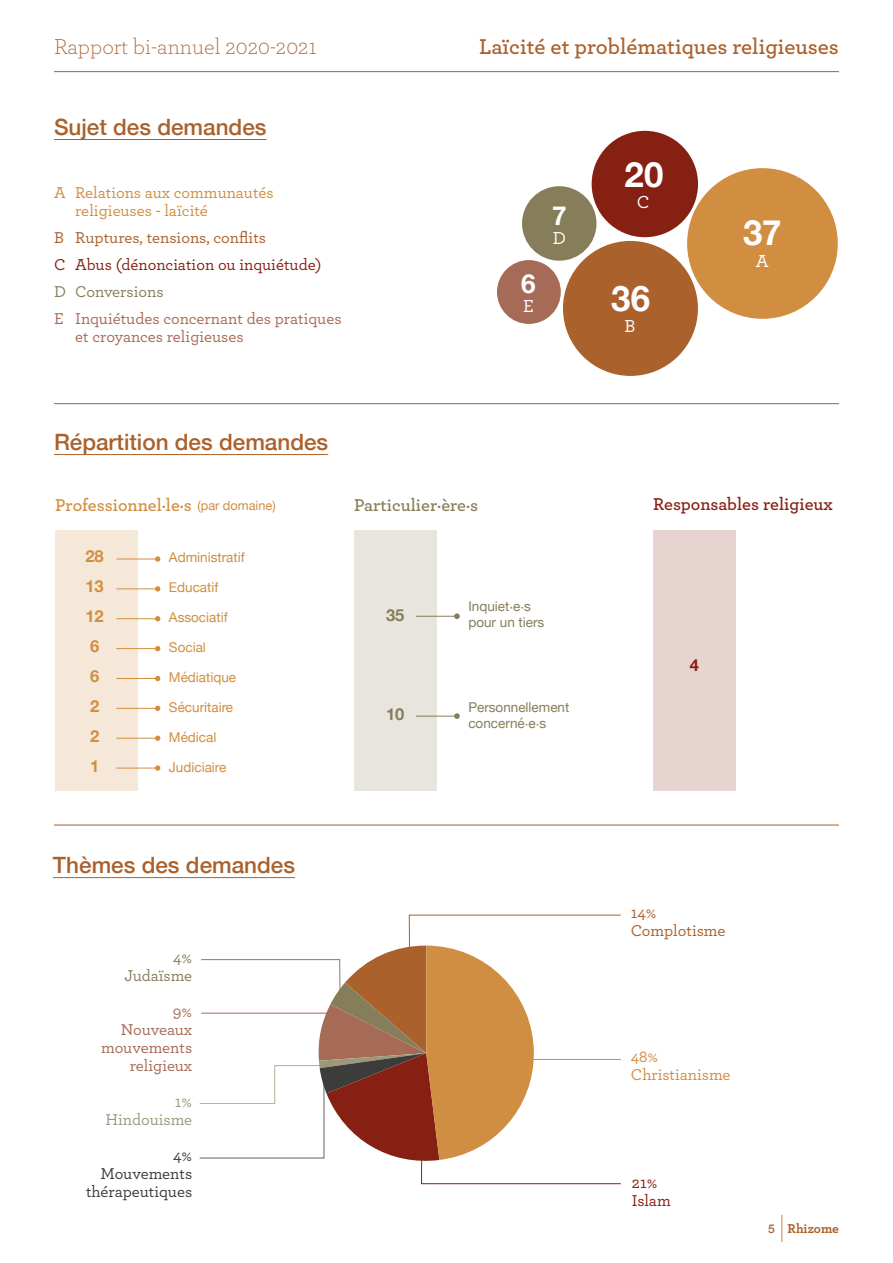
<style>
.page{position:relative;width:893px;height:1263px;background:#fff}
.page>*{position:absolute;margin:0;border:0;box-sizing:border-box;transform-origin:0 0}
.t1{font:700 35.25px "Helvetica Neue";color:#fff}
.t2{font:700 34.8px "Helvetica Neue";color:#fff}
.t3{font:700 26.1px "Helvetica Neue";color:#fff}
.t4{font:500 22.5px "Helvetica Neue";color:#aa612c}
.t5{font:600 22.5px "Archer Pro";color:#aa612c}
.t6{font:300 22.5px "Archer Pro";color:#aa612c}
.t7{font:500 18.3px "Archer Pro";color:#fff}
.t8{font:600 18px "Archer Pro";color:#d18e41}
.t9{font:600 18px "Archer Pro";color:#862012}
.t10{font:600 18px "Archer Pro";color:#867e5a}
.t11{font:500 16.5px/18px "Archer Pro";color:#a66b56;text-align:right}
.t12{font:500 16.5px/18px "Archer Pro";color:#d08e42}
.t13{font:500 16.5px/18px "Archer Pro";color:#aa612c}
.t14{font:500 16.5px/18px "Archer Pro";color:#862012}
.t15{font:500 16.5px/18px "Archer Pro";color:#3c3c3b;text-align:right}
.t16{font:500 16.5px/18px "Archer Pro";letter-spacing:-.005em;color:#867e5a;text-align:right}
.t17{font:500 16.5px/18px "Archer Pro";color:#9e987b;text-align:right}
.t18{font:700 16.5px/30px "Helvetica Neue";color:#d18e41}
.t19{font:700 16.5px "Helvetica Neue";color:#867e5a}
.t20{font:700 16.5px "Helvetica Neue";color:#862012}
.t21{font:13.5px "Helvetica Neue";color:#d18e41}
.t22{font:13.5px/16.2px "Helvetica Neue";color:#867e5a}
.t23{font:700 13.5px "Archer Pro";letter-spacing:-.005em;color:#aa612c}
.s1{font-family:"Helvetica Neue";font-weight:400;font-size:12.75px}
.s2{font-family:"Helvetica Neue";font-weight:500;font-size:12px}
</style>
<div class="page">
<hr style="left:54px;top:71px;width:785px;height:1px;background:#aa612c">
<hr style="left:53px;top:877px;width:242px;height:1px;background:#aa612c">
<svg style="left:199px;top:915px;width:422px;height:269px"></svg>
<hr style="left:54px;top:139px;width:213px;height:1px;background:#aa612c">
<hr style="left:201px;top:1013px;width:135px;height:1px;background:#a66b56">
<hr style="left:54px;top:454px;width:274px;height:1px;background:#aa612c">
<hr style="left:54px;top:403px;width:785px;height:1px;background:#aa612c">
<hr style="left:54px;top:825px;width:785px;height:1px;background:#aa612c">
<div style="left:55px;top:530px;width:83px;height:260px;background:#f5e8d9"></div>
<div style="left:653px;top:530px;width:83px;height:260px;background:#e7d3d0"></div>
<div style="left:354px;top:530px;width:83px;height:260px;background:#e7e5de"></div>
<hr style="left:116px;top:559px;width:42px;height:1px;background:#d18e41">
<svg style="left:155px;top:556px;width:5px;height:6px"></svg>
<hr style="left:116px;top:588px;width:42px;height:1px;background:#d18e41">
<svg style="left:155px;top:586px;width:5px;height:5px"></svg>
<hr style="left:116px;top:618px;width:42px;height:1px;background:#d18e41">
<svg style="left:155px;top:616px;width:5px;height:5px"></svg>
<hr style="left:116px;top:648px;width:42px;height:1px;background:#d18e41">
<svg style="left:155px;top:646px;width:5px;height:5px"></svg>
<hr style="left:116px;top:678px;width:42px;height:1px;background:#d18e41">
<svg style="left:155px;top:676px;width:5px;height:5px"></svg>
<hr style="left:116px;top:708px;width:42px;height:1px;background:#d18e41">
<svg style="left:155px;top:706px;width:5px;height:5px"></svg>
<hr style="left:116px;top:738px;width:42px;height:1px;background:#d18e41">
<svg style="left:155px;top:735px;width:5px;height:6px"></svg>
<hr style="left:116px;top:768px;width:42px;height:1px;background:#d18e41">
<svg style="left:155px;top:765px;width:5px;height:6px"></svg>
<hr style="left:416px;top:616px;width:41px;height:1px;background:#867e5a">
<svg style="left:454px;top:613px;width:6px;height:6px"></svg>
<hr style="left:416px;top:716px;width:41px;height:1px;background:#867e5a">
<svg style="left:454px;top:713px;width:6px;height:6px"></svg>
<div style="left:687px;top:168px;width:151px;height:151px;background:#d18e41;border-radius:50%"></div>
<div style="left:522px;top:186px;width:74px;height:75px;background:#867e5a;border-radius:50%"></div>
<div style="left:592px;top:131px;width:106px;height:106px;background:#862012;border-radius:50%"></div>
<div style="left:497px;top:260px;width:64px;height:64px;background:#a66b56;border-radius:50%"></div>
<div style="left:563px;top:241px;width:135px;height:135px;background:#ab612c;border-radius:50%"></div>
<svg style="left:782px;top:1215px;width:1px;height:27px"></svg>
<h3 class="t6" style="left:54px;top:32px;width:265px">Rapport bi-annuel 2020-2021</h3>
<h3 class="t5" style="left:479px;top:30px;width:361px">Laïcité et problématiques religieuses</h3>
<h3 class="t4" style="left:54px;top:109px;width:214px">Sujet des demandes</h3>
<p class="t12" style="left:75px;top:183px;width:200px;text-indent:-21px">A Relations aux communautés religieuses - laïcité</p>
<p class="t13" style="left:54px;top:228px;width:214px">B Ruptures, tensions, conflits</p>
<p class="t14" style="left:54px;top:255px;width:269px">C Abus (dénonciation ou inquiétude)</p>
<p class="t16" style="left:54px;top:282px;width:111px">D Conversions</p>
<p class="t11" style="left:75px;top:309px;width:268px;text-align:left;text-indent:-21px">E Inquiétudes concernant des pratiques et croyances religieuses</p>
<h3 class="t3" style="left:521px;top:263px;width:16px">6</h3>
<p class="t7" style="left:523px;top:292px;width:12px">E</p>
<h3 class="t3" style="left:552px;top:195px;width:16px">7</h3>
<p class="t7" style="left:553px;top:224px;width:15px">D</p>
<h2 class="t2" style="left:624px;top:147px;width:41px">20</h2>
<p class="t7" style="left:637px;top:189px;width:14px">C</p>
<h1 class="t1" style="left:611px;top:270px;width:41px">36</h1>
<p class="t7" style="left:625px;top:312px;width:13px">B</p>
<h2 class="t2" style="left:743px;top:206px;width:40px">37</h2>
<p class="t7" style="left:756px;top:247px;width:14px">A</p>
<h3 class="t4" style="left:54px;top:424px;width:276px">Répartition des demandes</h3>
<p class="t8" style="left:55px;top:491px;width:222px">Professionnel.le.s <span class="s1">(par domaine)</span></p>
<p class="t21" style="left:169px;top:548px;width:77px">Administratif</p>
<p class="t21" style="left:169px;top:578px;width:51px">Educatif</p>
<p class="t21" style="left:169px;top:608px;width:60px">Associatif</p>
<p class="t21" style="left:169px;top:638px;width:38px">Social</p>
<p class="t21" style="left:169px;top:668px;width:69px">Médiatique</p>
<p class="t21" style="left:169px;top:698px;width:66px">Sécuritaire</p>
<p class="t21" style="left:169px;top:728px;width:49px">Médical</p>
<p class="t21" style="left:169px;top:758px;width:59px">Judiciaire</p>
<p class="t18" style="left:85px;top:542px;width:20px">28<br>13<br>12<br>6<br>6<br>2<br>2<br>1</p>
<p class="t10" style="left:354px;top:491px;width:126px">Particulier.ère.s</p>
<p class="t9" style="left:653px;top:491px;width:181px">Responsables religieux</p>
<p class="t19" style="left:386px;top:602px;width:20px">35</p>
<p class="t19" style="left:386px;top:701px;width:20px">10</p>
<p class="t22" style="left:468px;top:599px;width:78px">Inquiet·e·s pour un tiers</p>
<p class="t22" style="left:468px;top:700px;width:103px">Personnellement concerné·e·s</p>
<p class="t20" style="left:690px;top:653px;width:11px">4</p>
<h3 class="t4" style="left:53px;top:847px;width:244px">Thèmes des demandes</h3>
<p class="t16" style="left:124px;top:948px;width:69px">4%<br>Judaïsme</p>
<p class="t11" style="left:101px;top:1002px;width:93px">9%<br>Nouveaux mouvements religieux</p>
<p class="t17" style="left:105px;top:1092px;width:88px">1%<br>Hindouisme</p>
<p class="t15" style="left:86px;top:1146px;width:108px">4%<br>Mouvements thérapeutiques</p>
<p class="t13" style="left:631px;top:903px;width:96px">14%<br>Complotisme</p>
<p class="t12" style="left:631px;top:1047px;width:101px">48%<br>Christianisme</p>
<p class="t14" style="left:632px;top:1173px;width:40px">21%<br>Islam</p>
<p class="t23" style="left:768px;top:1218px;width:72px"><span class="s2">5</span> Rhizome</p>
</div>
